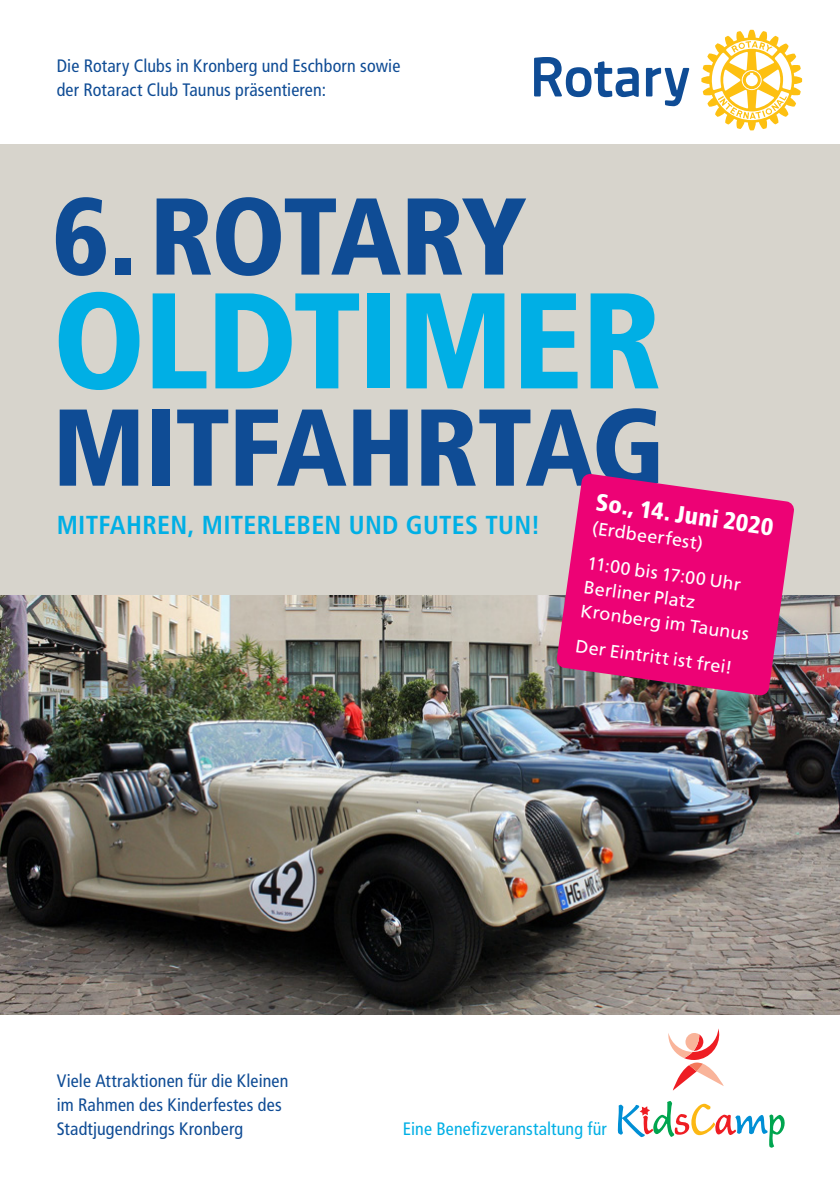
<style>
.page{position:relative;width:840px;height:1191px;background:#fff}
.page>*{position:absolute;margin:0;border:0;box-sizing:border-box;transform-origin:0 0}
.t1{font:900 condensed 136px "Frutiger LT Std";letter-spacing:-.015em;color:#00afe5}
.t2{font:900 condensed 109px "Frutiger LT Std";letter-spacing:-.02em;color:#0f4c95}
.t3{font:700 condensed 26px "Frutiger LT Std";letter-spacing:.01em;color:#00afe5}
.t4{font:900 condensed 24px "Frutiger LT Std";color:#fff}
.t5{font:condensed 18px/24px "Frutiger LT Std";letter-spacing:.01em;color:#0f4c95}
.t6{font:18px/35.4px "Frutiger LT Std";color:#fff}
.t7{font:condensed 18px "Frutiger LT Std";letter-spacing:.01em;color:#00afe5}
</style>
<div class="page">
<div style="left:0;top:144px;width:839px;height:454px;background:#d7d4cc"></div>
<img style="left:0;top:595px;width:839px;height:420px">
<svg style="left:701px;top:30px;width:100px;height:100px"></svg>
<svg style="left:534px;top:57px;width:155px;height:49px"></svg>
<svg style="left:668px;top:1028px;width:55px;height:62px"></svg>
<svg style="left:617px;top:1101px;width:167px;height:46px"></svg>
<svg style="left:556px;top:474px;width:238px;height:222px;background:#de247e"></svg>
<p class="t5" style="left:57px;top:54px;width:345px">Die Rotary Clubs in Kronberg und Eschborn sowie der Rotaract Club Taunus präsentieren:</p>
<h2 class="t2" style="left:52px;top:171px;width:475px">6. ROTARY</h2>
<h1 class="t1" style="left:52px;top:259px;width:611px">OLDTIMER</h1>
<h2 class="t2" style="left:52px;top:382px;width:613px">MITFAHRTAG</h2>
<h3 class="t3" style="left:57px;top:510px;width:485px">MITFAHREN, MITERLEBEN UND GUTES TUN!</h3>
<h3 class="t4" style="left:597px;top:488px;width:180px;rotate:8deg">So., 14. Juni 2020</h3>
<p class="t6" style="left:594px;top:510px;width:156px;rotate:8deg">(Erdbeerfest)<br>11:00 bis 17:00 Uhr</p>
<p class="t6" style="left:585px;top:575px;width:171px;line-height:24px;rotate:8deg">Berliner Platz<br>Kronberg im Taunus</p>
<p class="t6" style="left:578px;top:628px;width:159px;rotate:8deg">Der Eintritt ist frei!</p>
<p class="t5" style="left:57px;top:1068px;width:233px">Viele Attraktionen für die Kleinen im Rahmen des Kinderfestes des<br>Stadtjugendrings Kronberg</p>
<p class="t7" style="left:403px;top:1118px;width:205px">Eine Benefizveranstaltung für</p>
</div>
